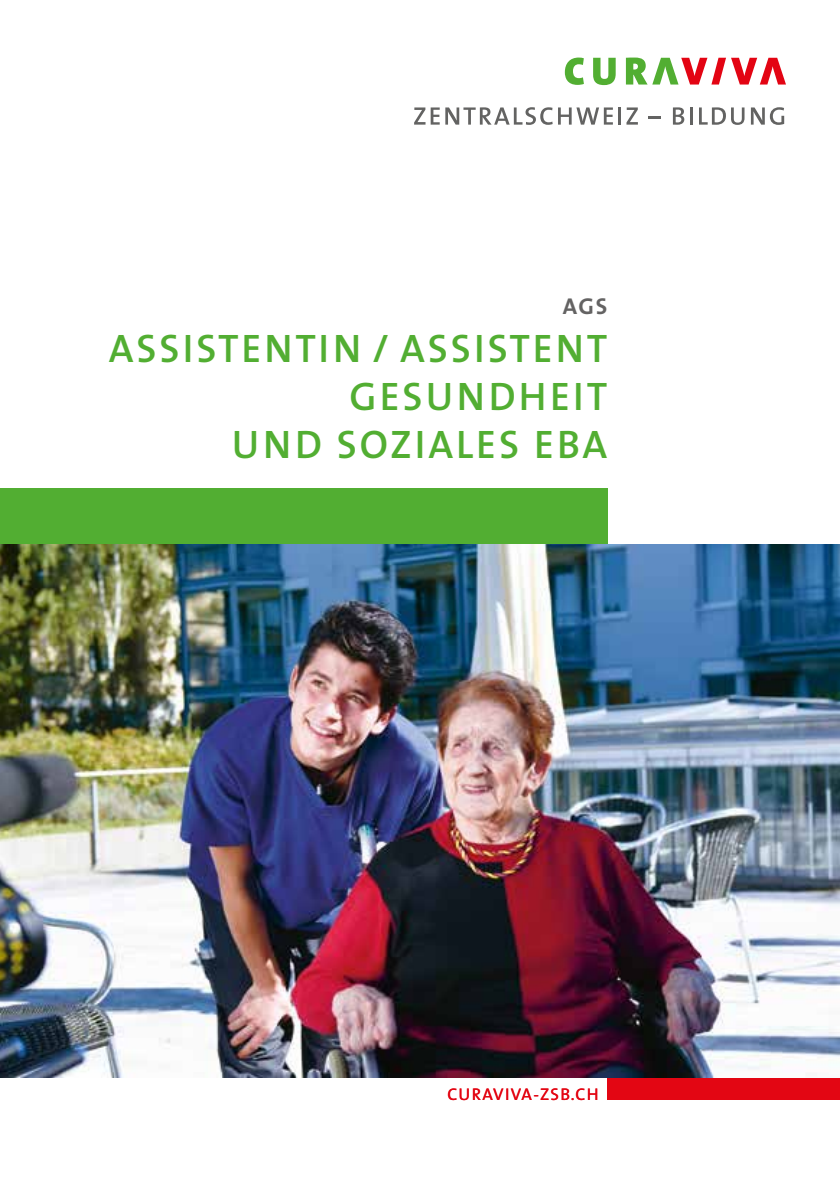
<style>
.page{position:relative;width:840px;height:1191px;background:#fff}
.page>*{position:absolute;margin:0;border:0;box-sizing:border-box;transform-origin:0 0}
.t1{font:600 40px/48px "The Sans";letter-spacing:.075em;color:#52ae32;text-align:right}
.t2{font:700 23px "The Sans";color:#646363}
.t3{font:17px "The Sans";letter-spacing:.075em;color:#e30613}
</style>
<div class="page">
<div style="left:0;top:488px;width:607px;height:56px;background:#52ae32"></div>
<div style="left:607px;top:1077px;width:232px;height:23px;background:#e30613"></div>
<svg style="left:564px;top:58px;width:19px;height:27px"></svg>
<svg style="left:593px;top:58px;width:22px;height:27px"></svg>
<svg style="left:625px;top:58px;width:160px;height:27px"></svg>
<svg style="left:414px;top:107px;width:25px;height:18px"></svg>
<svg style="left:445px;top:107px;width:167px;height:18px"></svg>
<hr style="left:618px;top:107px;width:3px;height:18px;background:#636362">
<svg style="left:626px;top:107px;width:11px;height:18px"></svg>
<svg style="left:648px;top:116px;width:13px;height:2px"></svg>
<svg style="left:672px;top:107px;width:12px;height:18px"></svg>
<hr style="left:689px;top:107px;width:3px;height:18px;background:#636362">
<svg style="left:699px;top:107px;width:45px;height:18px"></svg>
<svg style="left:750px;top:107px;width:33px;height:18px"></svg>
<img style="left:0;top:544px;width:839px;height:533px">
<p class="t2" style="left:562px;top:287px;width:46px">AGS</p>
<p class="t1" style="left:109px;top:323px;width:499px">ASSISTENTIN / ASSISTENT<br>GESUNDHEIT<br>UND SOZIALES EBA</p>
<p class="t3" style="left:447px;top:1080px;width:153px">CURAVIVA-ZSB.CH</p>
</div>
